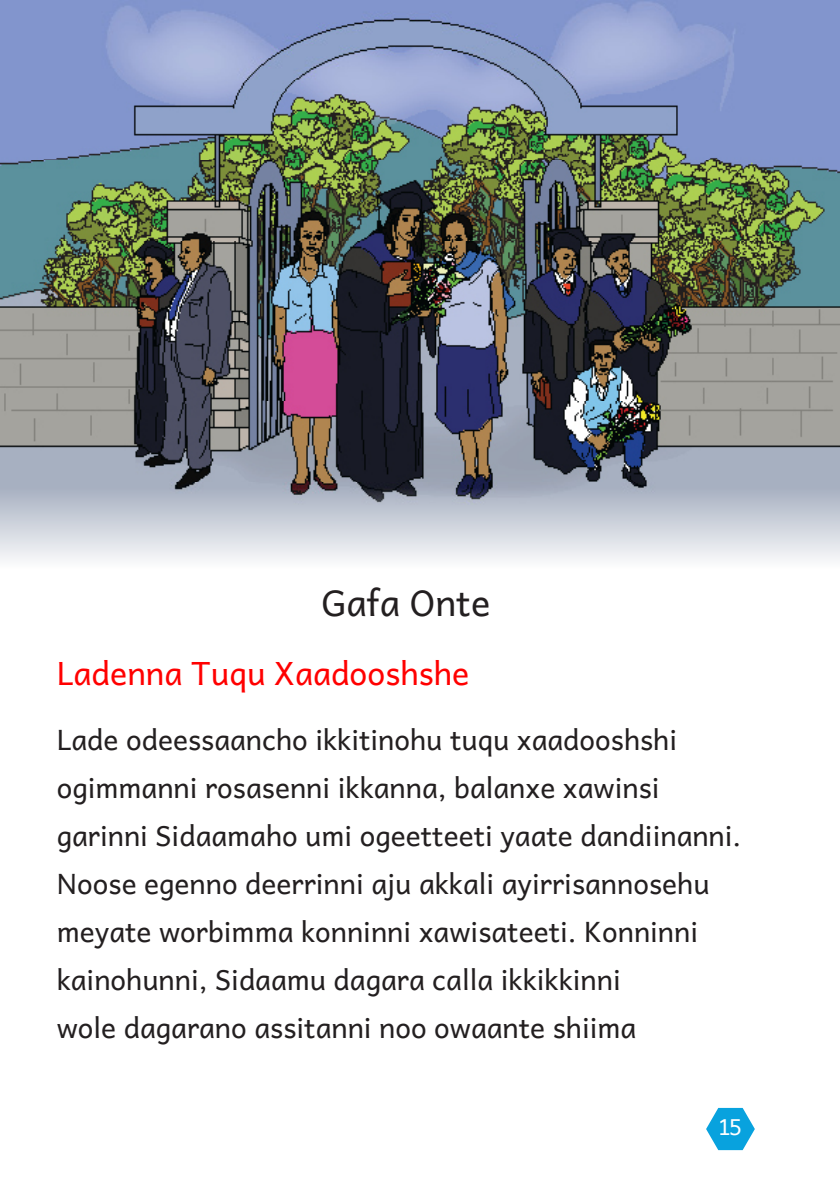
<style>
.page{position:relative;width:840px;height:1191px;background:#fff}
.page>*{position:absolute;margin:0;border:0;box-sizing:border-box;transform-origin:0 0}
.body_text{font:36px "Andika";color:#231f20}
.Sub_Title{font:32px "Andika";color:#f00}
.body_text-2{font:28px/48px "Andika";color:#231f20}
.t1{font:22px "Andika";color:#fff}
</style>
<div class="page">
<svg style="left:706px;top:1108px;width:48px;height:42px"></svg>
<img style="left:0;top:0;width:839px;height:560px">
<p class="body_text" style="left:321px;top:583px;width:170px">Gafa Onte</p>
<p class="Sub_Title" style="left:57px;top:655px;width:414px">Ladenna Tuqu Xaadooshshe</p>
<p class="body_text-2" style="left:57px;top:716px;width:685px">Lade odeessaancho ikkitinohu tuqu xaadooshshi ogimmanni rosasenni ikkanna, balanxe xawinsi garinni Sidaamaho umi ogeetteeti yaate dandiinanni.<br>Noose egenno deerrinni aju akkali ayirrisannosehu meyate worbimma konninni xawisateeti. Konninni kainohunni, Sidaamu dagara calla ikkikkinni<br>wole dagarano assitanni noo owaante shiima</p>
<p class="t1" style="left:717px;top:1114px;width:26px">15</p>
</div>
